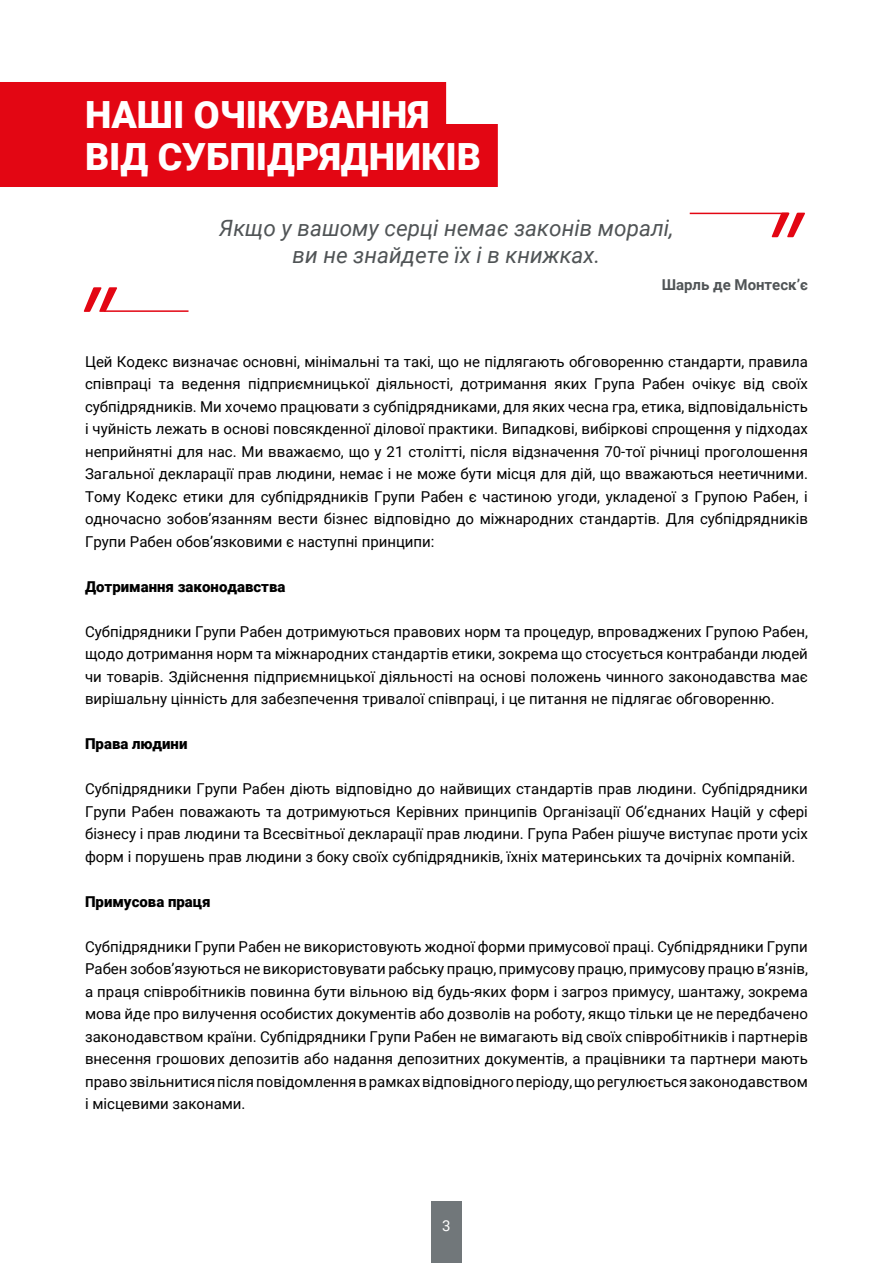
<style>
.page{position:relative;width:893px;height:1263px;background:#fff}
.page>*{position:absolute;margin:0;border:0;box-sizing:border-box;transform-origin:0 0}
.t1{font:900 37.5px/42px "Roboto";color:#fff}
.t2{font:italic 22.5px/27px "Roboto";color:#505456;text-align:center}
.t3{font:15px/22.5px "Roboto";color:#000;text-align:justify}
.t4{font:900 15px "Roboto";color:#000}
.t5{font:700 15px "Roboto";color:#505456}
.t6{font:15px "Roboto";color:#fff}
</style>
<div class="page">
<div style="left:431px;top:1201px;width:31px;height:62px;background:#71777a"></div>
<div style="left:0;top:82px;width:446px;height:63px;background:#e30613"></div>
<div style="left:0;top:124px;width:498px;height:63px;background:#e30613"></div>
<svg style="left:84px;top:287px;width:33px;height:25px"></svg>
<hr style="left:104px;top:310px;width:85px;height:2px;background:#e30613">
<hr style="left:690px;top:213px;width:98px;height:1px;background:#e30613">
<svg style="left:771px;top:213px;width:34px;height:24px"></svg>
<h1 class="t1" style="left:85px;top:92px;width:397px">НАШІ ОЧІКУВАННЯ<br>ВІД СУБПІДРЯДНИКІВ</h1>
<h2 class="t2" style="left:219px;top:214px;width:456px">Якщо у вашому серці немає законів моралі, ви не знайдете їх і в книжках.</h2>
<p class="t5" style="left:662px;top:274px;width:148px">Шарль де Монтеск’є</p>
<p class="t3" style="left:85px;top:350px;width:724px">Цей Кодекс визначає основні, мінімальні та такі, що не підлягають обговоренню стандарти, правила співпраці та ведення підприємницької діяльності, дотримання яких Група Рабен очікує від своїх субпідрядників. Ми хочемо працювати з субпідрядниками, для яких чесна гра, етика, відповідальність і чуйність лежать в основі повсякденної ділової практики. Випадкові, вибіркові спрощення у підходах неприйнятні для нас. Ми вважаємо, що у 21 столітті, після відзначення 70-тої річниці проголошення Загальної декларації прав людини, немає і не може бути місця для дій, що вважаються неетичними.<br>Тому Кодекс етики для субпідрядників Групи Рабен є частиною угоди, укладеної з Групою Рабен, і одночасно зобов’язанням вести бізнес відповідно до міжнародних стандартів. Для субпідрядників Групи Рабен обов’язковими є наступні принципи:</p>
<p class="t4" style="left:85px;top:576px;width:202px">Дотримання законодавства</p>
<p class="t3" style="left:85px;top:620px;width:724px">Субпідрядники Групи Рабен дотримуються правових норм та процедур, впроваджених Групою Рабен, щодо дотримання норм та міжнародних стандартів етики, зокрема що стосується контрабанди людей чи товарів. Здійснення підприємницької діяльності на основі положень чинного законодавства має вирішальну цінність для забезпечення тривалої співпраці, і це питання не підлягає обговоренню.</p>
<p class="t4" style="left:85px;top:733px;width:104px">Права людини</p>
<p class="t3" style="left:85px;top:777px;width:724px">Субпідрядники Групи Рабен діють відповідно до найвищих стандартів прав людини. Субпідрядники Групи Рабен поважають та дотримуються Керівних принципів Організації Об’єднаних Націй у сфері бізнесу і прав людини та Всесвітньої декларації прав людини. Група Рабен рішуче виступає проти усіх форм і порушень прав людини з боку своїх субпідрядників, їхніх материнських та дочірніх компаній.</p>
<p class="t4" style="left:85px;top:891px;width:127px">Примусова праця</p>
<p class="t3" style="left:85px;top:935px;width:724px">Субпідрядники Групи Рабен не використовують жодної форми примусової праці. Субпідрядники Групи Рабен зобов’язуються не використовувати рабську працю, примусову працю, примусову працю в’язнів, а праця співробітників повинна бути вільною від будь-яких форм і загроз примусу, шантажу, зокрема мова йде про вилучення особистих документів або дозволів на роботу, якщо тільки це не передбачено законодавством країни. Субпідрядники Групи Рабен не вимагають від своїх співробітників і партнерів внесення грошових депозитів або надання депозитних документів, а працівники та партнери мають право звільнитися після повідомлення в рамках відповідного періоду, що регулюється законодавством і місцевими законами.</p>
<p class="t6" style="left:442px;top:1215px;width:10px">3</p>
</div>
